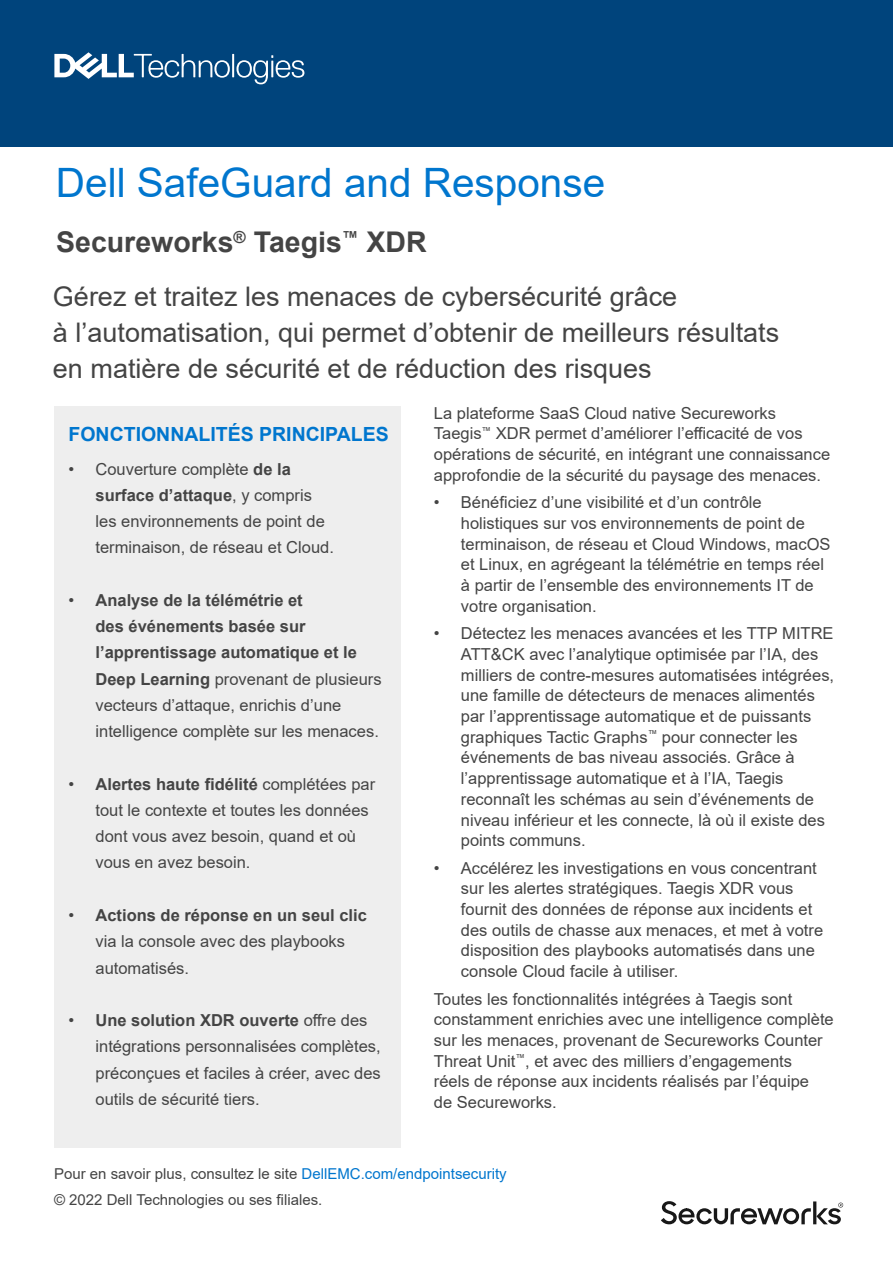
<style>
.page{position:relative;width:893px;height:1263px;background:#fff}
.page>*{position:absolute;margin:0;border:0;box-sizing:border-box;transform-origin:0 0}
.Document_Headline{font:40.5px "Arial";color:#0076ce}
.Body_copy_Dell_Dark{font:700 28.5px "Arial";color:#444}
.Body_copy_Dell_Dark-2{font:27px/36px "Arial";color:#444}
.Body_Text{font:700 19.5px "Arial";color:#0076ce}
.Body_Headline{font:16.5px/20.7px "Arial";color:#444}
.Body_Text-2{font:16.5px/20.7px "Arial";color:#444}
.t1{font:15px/26.7px "Arial";color:#444}
.s1{font-weight:700}
.s2{color:#0076ce}
</style>
<div class="page">
<div style="left:0;top:0;width:893px;height:147px;background:#00447c"></div>
<svg style="left:54px;top:52px;width:250px;height:32px"></svg>
<div style="left:54px;top:407px;width:346px;height:741px;background:#eee"></div>
<svg style="left:661px;top:1201px;width:182px;height:23px"></svg>
<p class="Document_Headline" style="left:56px;top:155px;width:551px">Dell SafeGuard and Response</p>
<p class="Body_copy_Dell_Dark" style="left:56px;top:222px;width:372px">Secureworks<sup>®</sup> Taegis<sup>™</sup> XDR</p>
<p class="Body_copy_Dell_Dark-2" style="left:53px;top:278px;width:728px">Gérez et traitez les menaces de cybersécurité grâce<br>à l’automatisation, qui permet d’obtenir de meilleurs résultats en matière de sécurité et de réduction des risques</p>
<p class="Body_Text" style="left:69px;top:420px;width:322px">FONCTIONNALITÉS PRINCIPALES</p>
<p class="Body_Headline" style="left:96px;top:456px;width:240px;line-height:26.2px;text-indent:-27px">• Couverture complète <span class="s1">de la surface d’attaque</span>, y compris les environnements de point de terminaison, de réseau et Cloud.</p>
<p class="Body_Headline" style="left:96px;top:587px;width:288px;line-height:26.2px;text-indent:-27px">• <span class="s1">Analyse de la télémétrie et<br>des événements basée sur l’apprentissage automatique et le Deep Learning</span> provenant de plusieurs vecteurs d’attaque, enrichis d’une intelligence complète sur les menaces.</p>
<p class="Body_Headline" style="left:96px;top:771px;width:281px;line-height:26.2px;text-indent:-27px">• <span class="s1">Alertes haute fidélité</span> complétées par tout le contexte et toutes les données dont vous avez besoin, quand et où vous en avez besoin.</p>
<p class="Body_Headline" style="left:96px;top:902px;width:273px;line-height:26.2px;text-indent:-27px">• <span class="s1">Actions de réponse en un seul clic </span>via la console avec des playbooks automatisés.</p>
<p class="Body_Headline" style="left:96px;top:1007px;width:287px;line-height:26.2px;text-indent:-27px">• <span class="s1">Une solution XDR ouverte</span> offre des intégrations personnalisées complètes, préconçues et faciles à créer, avec des outils de sécurité tiers.</p>
<p class="Body_Text-2" style="left:434px;top:402px;width:398px">La plateforme SaaS Cloud native Secureworks Taegis<sup>™</sup> XDR permet d’améliorer l’efficacité de vos opérations de sécurité, en intégrant une connaissance approfondie de la sécurité du paysage des menaces.</p>
<p class="Body_Headline" style="left:461px;top:492px;width:371px;text-indent:-27px">• Bénéficiez d’une visibilité et d’un contrôle holistiques sur vos environnements de point de terminaison, de réseau et Cloud Windows, macOS et Linux, en agrégeant la télémétrie en temps réel à partir de l’ensemble des environnements IT de votre organisation.</p>
<p class="Body_Headline" style="left:461px;top:623px;width:375px;text-indent:-27px">• Détectez les menaces avancées et les TTP MITRE ATT&amp;CK avec l’analytique optimisée par l’IA, des milliers de contre-mesures automatisées intégrées, une famille de détecteurs de menaces alimentés par l’apprentissage automatique et de puissants graphiques Tactic Graphs<sup>™</sup> pour connecter les événements de bas niveau associés. Grâce à l’apprentissage automatique et à l’IA, Taegis reconnaît les schémas au sein d’événements de niveau inférieur et les connecte, là où il existe des points communs.</p>
<p class="Body_Headline" style="left:461px;top:857px;width:364px;text-indent:-27px">• Accélérez les investigations en vous concentrant sur les alertes stratégiques. Taegis XDR vous fournit des données de réponse aux incidents et des outils de chasse aux menaces, et met à votre disposition des playbooks automatisés dans une console Cloud facile à utiliser.</p>
<p class="Body_Headline" style="left:434px;top:988px;width:401px">Toutes les fonctionnalités intégrées à Taegis sont constamment enrichies avec une intelligence complète sur les menaces, provenant de Secureworks Counter Threat Unit<sup>™</sup>, et avec des milliers d’engagements<br>réels de réponse aux incidents réalisés par l’équipe<br>de Secureworks.</p>
<p class="t1" style="left:54px;top:1160px;width:454px">Pour en savoir plus, consultez le site <span class="s2">DellEMC.com/endpointsecurity </span>© 2022 Dell Technologies ou ses filiales.</p>
</div>
